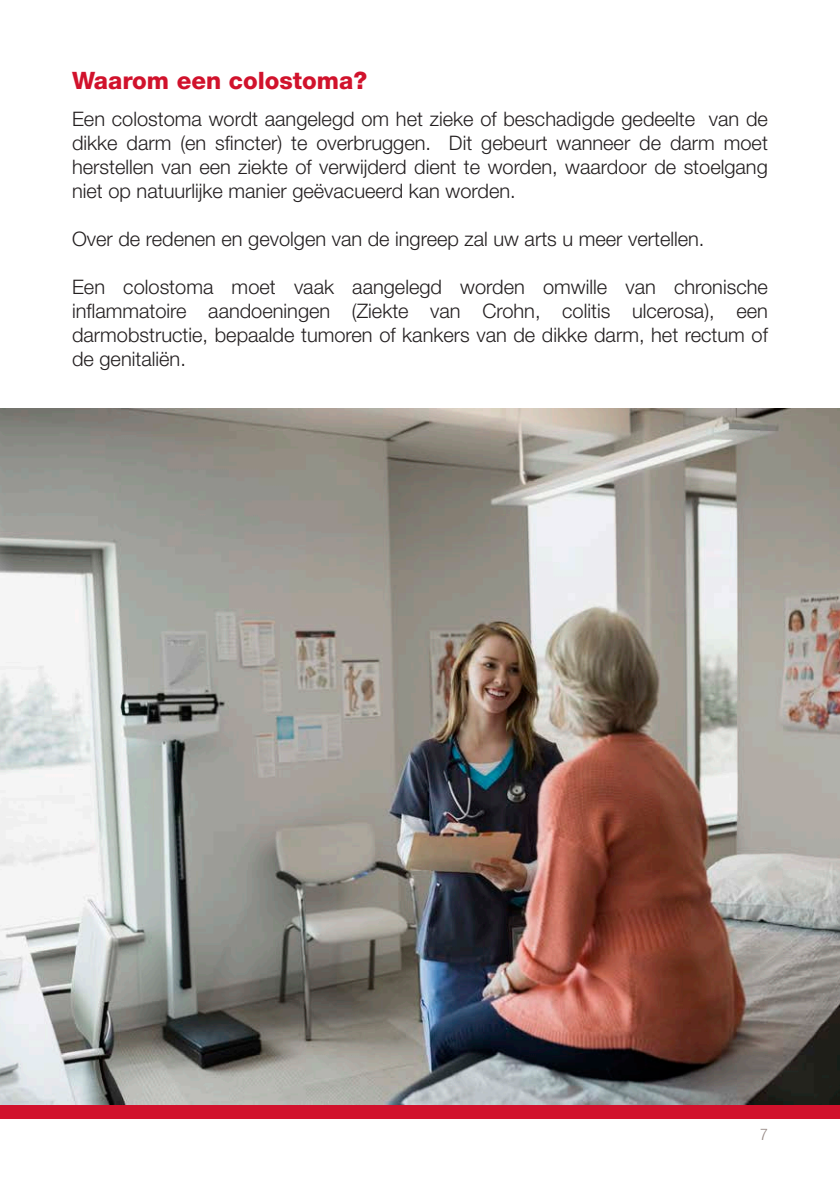
<style>
.page{position:relative;width:840px;height:1191px;background:#fff}
.page>*{position:absolute;margin:0;border:0;box-sizing:border-box;transform-origin:0 0}
.t1{font:800 24px "Helvetica Neue LT Std";color:#d1122c}
.t2{font:300 20px/24px "Helvetica Neue LT Std";color:#231f20;text-align:justify}
.t3{font:300 condensed 16px "Helvetica Neue LT Std";color:#988b87}
</style>
<div class="page">
<div style="left:0;top:1105px;width:839px;height:14px;background:#d1122c"></div>
<img style="left:0;top:408px;width:839px;height:696px">
<p class="t1" style="left:72px;top:66px;width:296px">Waarom een colostoma?</p>
<p class="t2" style="left:72px;top:106px;width:697px">Een colostoma wordt aangelegd om het zieke of beschadigde gedeelte van de dikke darm (en sfincter) te overbruggen. Dit gebeurt wanneer de darm moet herstellen van een ziekte of verwijderd dient te worden, waardoor de stoelgang niet op natuurlijke manier geëvacueerd kan worden.</p>
<p class="t2" style="left:72px;top:226px;width:633px">Over de redenen en gevolgen van de ingreep zal uw arts u meer vertellen.</p>
<p class="t2" style="left:72px;top:274px;width:697px">Een colostoma moet vaak aangelegd worden omwille van chronische inflammatoire aandoeningen (Ziekte van Crohn, colitis ulcerosa), een darmobstructie, bepaalde tumoren of kankers van de dikke darm, het rectum of de genitaliën.</p>
<p class="t3" style="left:759px;top:1124px;width:9px">7</p>
</div>
